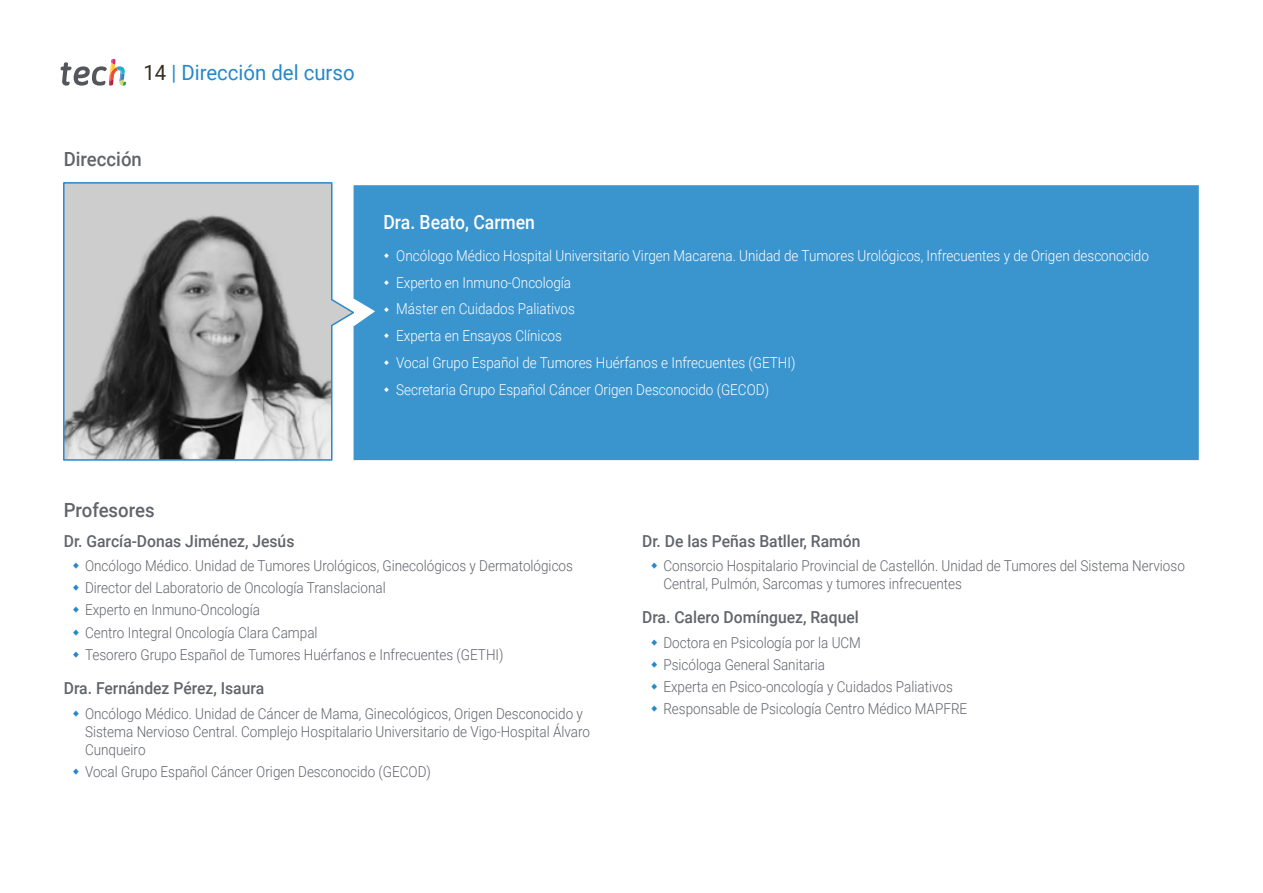
<style>
.page{position:relative;width:1263px;height:893px;background:#fff}
.page>*{position:absolute;margin:0;border:0;box-sizing:border-box;transform-origin:0 0}
.t1{font:21px "Roboto";color:#2488c9}
.t2{font:500 19.5px "Roboto";color:#61646a;scale:.95 1}
.t3{font:500 19.5px "Roboto";color:#fff;scale:.9 1}
.t4{font:500 16.5px "Roboto";color:#61646a;scale:.95 1}
.t5{font:300 15px/22.2px "Roboto";color:#61646a;scale:.9 1}
.t6{font:300 15px/26.7px "Roboto";color:#fff;scale:.9 1}
.s1{color:#312e20}
</style>
<div class="page">
<svg style="left:61px;top:59px;width:65px;height:27px"></svg>
<div style="left:356px;top:185px;width:843px;height:275px;background:#3a94ce"></div>
<svg style="left:63px;top:182px;width:293px;height:279px"></svg>
<svg style="left:384px;top:253px;width:5px;height:5px"></svg>
<svg style="left:384px;top:280px;width:5px;height:5px"></svg>
<svg style="left:384px;top:307px;width:5px;height:5px"></svg>
<svg style="left:384px;top:333px;width:5px;height:5px"></svg>
<svg style="left:384px;top:360px;width:5px;height:5px"></svg>
<svg style="left:384px;top:387px;width:5px;height:5px"></svg>
<h1 class="t1" style="left:144px;top:57px;width:213px"><span class="s1">14</span> | Dirección del curso</h1>
<h2 class="t2" style="left:64px;top:145px;width:84px">Dirección</h2>
<h2 class="t3" style="left:383px;top:208px;width:170px">Dra. Beato, Carmen</h2>
<p class="t6" style="left:396px;top:242px;width:838px">Oncólogo Médico Hospital Universitario Virgen Macarena. Unidad de Tumores Urológicos, Infrecuentes y de Origen desconocido Experto en Inmuno-Oncología<br>Máster en Cuidados Paliativos<br>Experta en Ensayos Clínicos<br>Vocal Grupo Español de Tumores Huérfanos e Infrecuentes (GETHI)<br>Secretaria Grupo Español Cáncer Origen Desconocido (GECOD)</p>
<h2 class="t2" style="left:64px;top:496px;width:97px">Profesores</h2>
<p class="t4" style="left:64px;top:529px;width:244px">Dr. García-Donas Jiménez, Jesús</p>
<p class="t5" style="left:85px;top:554px;width:544px">Oncólogo Médico. Unidad de Tumores Urológicos, Ginecológicos y Dermatológicos Director del Laboratorio de Oncología Translacional<br>Experto en Inmuno-Oncología<br>Centro Integral Oncología Clara Campal<br>Tesorero Grupo Español de Tumores Huérfanos e Infrecuentes (GETHI)</p>
<p class="t4" style="left:64px;top:677px;width:212px">Dra. Fernández Pérez, Isaura</p>
<p class="t5" style="left:85px;top:704px;width:563px;line-height:18px">Oncólogo Médico. Unidad de Cáncer de Mama, Ginecológicos, Origen Desconocido y<br>Sistema Nervioso Central. Complejo Hospitalario Universitario de Vigo-Hospital Álvaro<br>Cunqueiro</p>
<p class="t5" style="left:85px;top:760px;width:386px">Vocal Grupo Español Cáncer Origen Desconocido (GECOD)</p>
<p class="t4" style="left:642px;top:529px;width:231px">Dr. De las Peñas Batller, Ramón</p>
<p class="t5" style="left:663px;top:556px;width:581px;line-height:18px">Consorcio Hospitalario Provincial de Castellón. Unidad de Tumores del Sistema Nervioso<br>Central, Pulmón, Sarcomas y tumores infrecuentes</p>
<p class="t4" style="left:642px;top:606px;width:230px">Dra. Calero Domínguez, Raquel</p>
<p class="t5" style="left:663px;top:630px;width:339px">Doctora en Psicología por la UCM<br>Psicóloga General Sanitaria<br>Experta en Psico-oncología y Cuidados Paliativos Responsable de Psicología Centro Médico MAPFRE</p>
</div>
